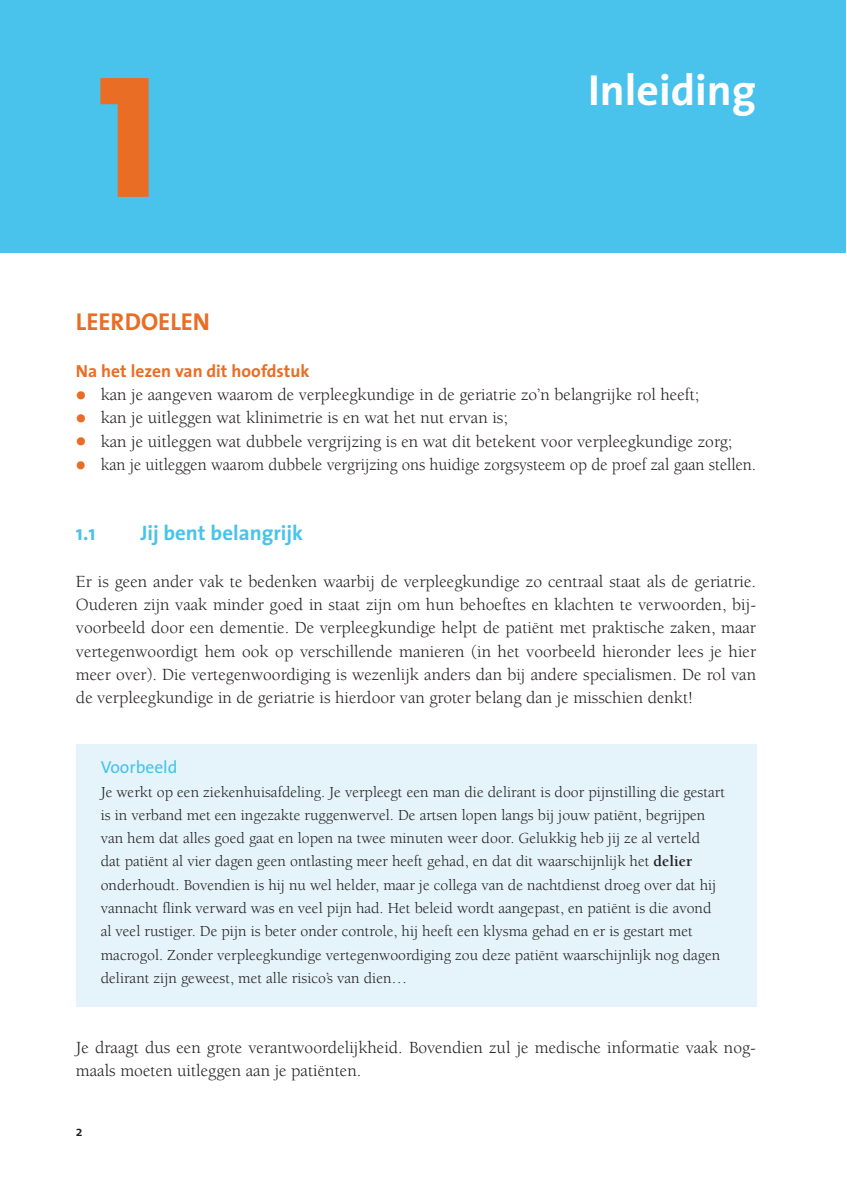
<style>
.page{position:relative;width:847px;height:1194px;background:#fff}
.page>*{position:absolute;margin:0;border:0;box-sizing:border-box;transform-origin:0 0}
.t1{font:700 157.5px "Futura";color:#e96d24}
.t2{font:700 43.75px "The Sans";color:#fff}
.t3{font:700 24.5px "The Sans";color:#e96d24}
.t4{font:700 21px "The Sans";color:#49c2ec}
.t5{font:17.5px/23.3px "Berkeley";color:#231f20;text-align:justify}
.t6{font:17.5px "Berkeley";color:#231f20;scale:.96 1}
.t7{font:700 17.5px "The Sans";color:#e96d24}
.t8{font:17.5px "The Sans";color:#49c2ec}
.t9{font:15.75px/23.3px "Berkeley";color:#231f20}
.t10{font:600 14px "The Sans";color:#231f20}
.s1{color:#e96d24}
.s2{font-weight:700}
</style>
<div class="page">
<div style="left:76px;top:744px;width:679px;height:263px;background:#e5f4fb"></div>
<div style="left:0;top:0;width:845px;height:252px;background:#49c2ec"></div>
<h1 class="t1" style="left:76px;top:24px;width:109px">1</h1>
<h2 class="t2" style="left:588px;top:53px;width:169px">Inleiding</h2>
<h3 class="t3" style="left:76px;top:301px;width:136px">LEERDOELEN</h3>
<p class="t7" style="left:76px;top:356px;width:235px">Na het lezen van dit hoofdstuk</p>
<p class="t5" style="left:76px;top:383px;width:624px"><span class="s1">•</span> kan je aangeven waarom de verpleegkundige in de geriatrie zo’n belangrijke rol heeft;</p>
<p class="t5" style="left:76px;top:406px;width:433px"><span class="s1">•</span> kan je uitleggen wat klinimetrie is en wat het nut ervan is;</p>
<p class="t5" style="left:76px;top:430px;width:657px"><span class="s1">•</span> kan je uitleggen wat dubbele vergrijzing is en wat dit betekent voor verpleegkundige zorg;</p>
<p class="t6" style="left:76px;top:455px;width:709px"><span class="s1">•</span> kan je uitleggen waarom dubbele vergrijzing ons huidige zorgsysteem op de proef zal gaan stellen.</p>
<p class="t4" style="left:76px;top:515px;width:21px">1.1</p>
<p class="t4" style="left:140px;top:515px;width:164px">Jij bent belangrijk</p>
<p class="t5" style="left:76px;top:570px;width:681px">Er is geen ander vak te bedenken waarbij de verpleegkundige zo centraal staat als de geriatrie.<br>Ouderen zijn vaak minder goed in staat zijn om hun behoeftes en klachten te verwoorden, bij&shy;voorbeeld door een dementie. De verpleegkundige helpt de patiënt met praktische zaken, maar vertegenwoordigt hem ook op verschillende manieren (in het voorbeeld hieronder lees je hier meer over). Die vertegenwoordiging is wezenlijk anders dan bij andere specialismen. De rol van de verpleegkundige in de geriatrie is hierdoor van groter belang dan je misschien denkt!</p>
<p class="t8" style="left:101px;top:752px;width:78px">Voorbeeld</p>
<p class="t9" style="left:101px;top:780px;width:625px">Je werkt op een ziekenhuisafdeling. Je verpleegt een man die delirant is door pijnstilling die gestart is in verband met een ingezakte ruggenwervel. De artsen lopen langs bij jouw patiënt, begrijpen van hem dat alles goed gaat en lopen na twee minuten weer door. Gelukkig heb jij ze al verteld<br>dat patiënt al vier dagen geen ontlasting meer heeft gehad, en dat dit waarschijnlijk het <span class="s2">delier </span>onderhoudt. Bovendien is hij nu wel helder, maar je collega van de nachtdienst droeg over dat hij vannacht flink verward was en veel pijn had. Het beleid wordt aangepast, en patiënt is die avond al veel rustiger. De pijn is beter onder controle, hij heeft een klysma gehad en er is gestart met macrogol. Zonder verpleegkundige vertegenwoordiging zou deze patiënt waarschijnlijk nog dagen delirant zijn geweest, met alle risico’s van dien…</p>
<p class="t5" style="left:76px;top:1036px;width:681px">Je draagt dus een grote verantwoordelijkheid. Bovendien zul je medische informatie vaak nog&shy;maals moeten uitleggen aan je patiënten.</p>
<p class="t10" style="left:76px;top:1119px;width:8px">2</p>
</div>
